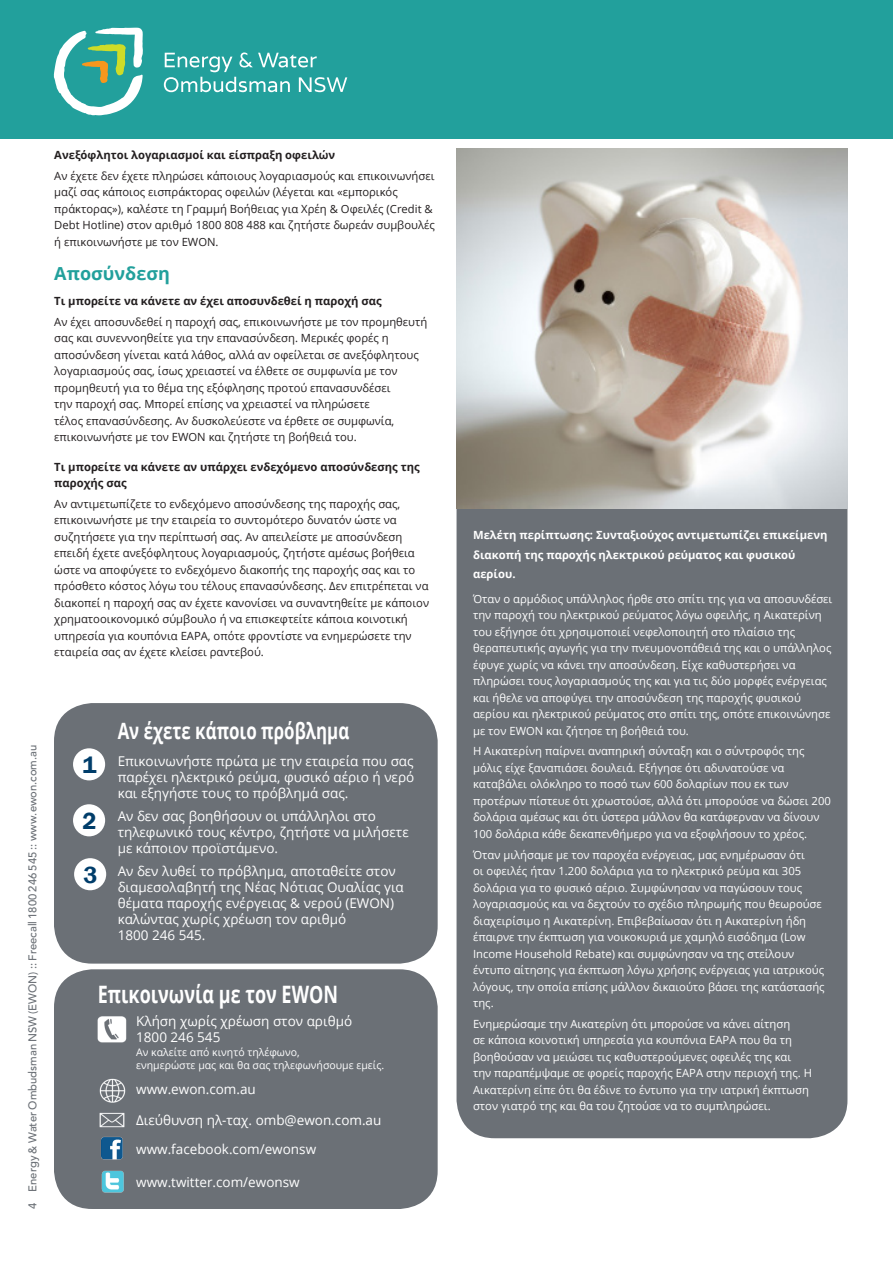
<style>
.page{position:relative;width:893px;height:1263px;background:#fff}
.page>*{position:absolute;margin:0;border:0;box-sizing:border-box;transform-origin:0 0}
.t1{font:700 24px "Open Sans";color:#fff;scale:.75 1}
.t2{font:600 24px "Franklin Gothic";color:#003d6a}
.t3{font:700 22.5px "Open Sans";color:#fff;scale:.75 1}
.t4{font:700 18px "Open Sans";color:#22a09c}
.t5{font:13.5px/16.2px "Open Sans";color:#fff}
.t6{font:11.25px/16.5px "Open Sans";color:#fff}
.t7{font:11.25px/16.5px "Open Sans";color:#231f20}
.t8{font:700 11.25px/16.5px "Open Sans";color:#231f20}
.t9{font:700 11.25px/19.5px "Open Sans";color:#fff}
.body_text_start{font:500 11.25px "Avenir LT Std";color:#6b7076}
.t10{font:10.5px "Open Sans";color:#fff}
</style>
<div class="page">
<div style="left:457px;top:414px;width:390px;height:724px;background:#6b7076;border-radius:38px"></div>
<div style="left:54px;top:969px;width:384px;height:240px;background:#6b7076;border-radius:38px"></div>
<div style="left:54px;top:703px;width:384px;height:260px;background:#6b7076;border-radius:38px"></div>
<img style="left:457px;top:149px;width:390px;height:360px">
<div style="left:0;top:0;width:893px;height:138px;background:#22a09c"></div>
<img style="left:97px;top:1016px;width:30px;height:27px">
<img style="left:99px;top:1078px;width:27px;height:25px">
<img style="left:99px;top:1112px;width:26px;height:16px">
<img style="left:101px;top:1170px;width:23px;height:23px">
<img style="left:101px;top:1136px;width:22px;height:24px">
<div style="left:73px;top:748px;width:32px;height:32px;background:#fff;border-radius:50%"></div>
<div style="left:73px;top:804px;width:32px;height:32px;background:#fff;border-radius:50%"></div>
<div style="left:74px;top:858px;width:32px;height:32px;background:#fff;border-radius:50%"></div>
<svg style="left:164px;top:52px;width:183px;height:40px"></svg>
<svg style="left:54px;top:28px;width:89px;height:87px"></svg>
<p class="t8" style="left:54px;top:146px;width:283px">Ανεξόφλητοι λογαριασμοί και είσπραξη οφειλών</p>
<p class="t7" style="left:54px;top:167px;width:382px">Αν έχετε δεν έχετε πληρώσει κάποιους λογαριασμούς και επικοινωνήσει μαζί σας κάποιος εισπράκτορας οφειλών (λέγεται και «εμπορικός πράκτορας»), καλέστε τη Γραμμή Βοήθειας για Χρέη &amp; Οφειλές (Credit &amp; Debt Hotline) στον αριθμό 1800 808 488 και ζητήστε δωρεάν συμβουλές ή επικοινωνήστε με τον EWON.</p>
<p class="t4" style="left:54px;top:261px;width:117px">Αποσύνδεση</p>
<p class="t8" style="left:54px;top:292px;width:329px">Τι μπορείτε να κάνετε αν έχει αποσυνδεθεί η παροχή σας</p>
<p class="t7" style="left:54px;top:313px;width:375px">Αν έχει αποσυνδεθεί η παροχή σας, επικοινωνήστε με τον προμηθευτή σας και συνεννοηθείτε για την επανασύνδεση. Μερικές φορές η αποσύνδεση γίνεται κατά λάθος, αλλά αν οφείλεται σε ανεξόφλητους λογαριασμούς σας, ίσως χρειαστεί να έλθετε σε συμφωνία με τον προμηθευτή για το θέμα της εξόφλησης προτού επανασυνδέσει<br>την παροχή σας. Μπορεί επίσης να χρειαστεί να πληρώσετε<br>τέλος επανασύνδεσης. Αν δυσκολεύεστε να έρθετε σε συμφωνία, επικοινωνήστε με τον EWON και ζητήστε τη βοήθειά του.</p>
<p class="t8" style="left:54px;top:458px;width:367px">Τι μπορείτε να κάνετε αν υπάρχει ενδεχόμενο αποσύνδεσης της παροχής σας</p>
<p class="t7" style="left:54px;top:495px;width:376px">Αν αντιμετωπίζετε το ενδεχόμενο αποσύνδεσης της παροχής σας, επικοινωνήστε με την εταιρεία το συντομότερο δυνατόν ώστε να συζητήσετε για την περίπτωσή σας. Αν απειλείστε με αποσύνδεση επειδή έχετε ανεξόφλητους λογαριασμούς, ζητήστε αμέσως βοήθεια ώστε να αποφύγετε το ενδεχόμενο διακοπής της παροχής σας και το πρόσθετο κόστος λόγω του τέλους επανασύνδεσης. Δεν επιτρέπεται να διακοπεί η παροχή σας αν έχετε κανονίσει να συναντηθείτε με κάποιον χρηματοοικονομικό σύμβουλο ή να επισκεφτείτε κάποια κοινοτική υπηρεσία για κουπόνια EAPA, οπότε φροντίστε να ενημερώσετε την εταιρεία σας αν έχετε κλείσει ραντεβού.</p>
<p class="t3" style="left:118px;top:715px;width:310px">Αν έχετε κάποιο πρόβλημα</p>
<p class="body_text_start" style="left:26px;top:1209px;width:466px;rotate:-90deg">4 Energy &amp; Water Ombudsman NSW (EWON) :: Freecall 1800 246 545 :: www.ewon.com.au</p>
<p class="t2" style="left:82px;top:750px;width:16px">1</p>
<p class="t5" style="left:118px;top:752px;width:298px;text-align:justify">Επικοινωνήστε πρώτα με την εταιρεία που σας παρέχει ηλεκτρικό ρεύμα, φυσικό αέριο ή νερό και εξηγήστε τους το πρόβλημά σας.</p>
<p class="t5" style="left:118px;top:807px;width:293px">Αν δεν σας βοηθήσουν οι υπάλληλοι στο τηλεφωνικό τους κέντρο, ζητήστε να μιλήσετε με κάποιον προϊστάμενο.</p>
<p class="t5" style="left:118px;top:862px;width:288px">Αν δεν λυθεί το πρόβλημα, αποταθείτε στον διαμεσολαβητή της Νέας Νότιας Ουαλίας για θέματα παροχής ενέργειας &amp; νερού (EWON) καλώντας χωρίς χρέωση τον αριθμό<br>1800 246 545.</p>
<p class="t2" style="left:82px;top:806px;width:16px">2</p>
<p class="t2" style="left:84px;top:860px;width:16px">3</p>
<p class="t1" style="left:98px;top:977px;width:322px">Επικοινωνία με τον EWON</p>
<p class="t5" style="left:136px;top:1012px;width:217px">Κλήση χωρίς χρέωση στον αριθμό<br>1800 246 545</p>
<p class="t10" style="left:136px;top:1044px;width:165px">Αν καλείτε από κινητό τηλέφωνο,</p>
<p class="t10" style="left:136px;top:1058px;width:250px">ενημερώστε μας και θα σας τηλεφωνήσουμε εμείς.</p>
<p class="t5" style="left:136px;top:1080px;width:121px">www.ewon.com.au</p>
<p class="t5" style="left:136px;top:1112px;width:247px">Διεύθυνση ηλ-ταχ. omb@ewon.com.au</p>
<p class="t5" style="left:136px;top:1141px;width:181px">www.facebook.com/ewonsw</p>
<p class="t5" style="left:136px;top:1174px;width:165px">www.twitter.com/ewonsw</p>
<p class="t9" style="left:473px;top:525px;width:356px">Μελέτη περίπτωσης: Συνταξιούχος αντιμετωπίζει επικείμενη διακοπή της παροχής ηλεκτρικού ρεύματος και φυσικού αερίου.</p>
<p class="t6" style="left:473px;top:590px;width:361px">Όταν ο αρμόδιος υπάλληλος ήρθε στο σπίτι της για να αποσυνδέσει την παροχή του ηλεκτρικού ρεύματος λόγω οφειλής, η Αικατερίνη του εξήγησε ότι χρησιμοποιεί νεφελοποιητή στο πλαίσιο της θεραπευτικής αγωγής για την πνευμονοπάθειά της και ο υπάλληλος έφυγε χωρίς να κάνει την αποσύνδεση. Είχε καθυστερήσει να πληρώσει τους λογαριασμούς της και για τις δύο μορφές ενέργειας και ήθελε να αποφύγει την αποσύνδεση της παροχής φυσικού αερίου και ηλεκτρικού ρεύματος στο σπίτι της, οπότε επικοινώνησε με τον EWON και ζήτησε τη βοήθειά του.</p>
<p class="t6" style="left:473px;top:743px;width:359px">Η Αικατερίνη παίρνει αναπηρική σύνταξη και ο σύντροφός της μόλις είχε ξαναπιάσει δουλειά. Εξήγησε ότι αδυνατούσε να καταβάλει ολόκληρο το ποσό των 600 δολαρίων που εκ των προτέρων πίστευε ότι χρωστούσε, αλλά ότι μπορούσε να δώσει 200 δολάρια αμέσως και ότι ύστερα μάλλον θα κατάφερναν να δίνουν 100 δολάρια κάθε δεκαπενθήμερο για να εξοφλήσουν το χρέος.</p>
<p class="t6" style="left:473px;top:846px;width:353px">Όταν μιλήσαμε με τον παροχέα ενέργειας, μας ενημέρωσαν ότι<br>οι οφειλές ήταν 1.200 δολάρια για το ηλεκτρικό ρεύμα και 305 δολάρια για το φυσικό αέριο. Συμφώνησαν να παγώσουν τους λογαριασμούς και να δεχτούν το σχέδιο πληρωμής που θεωρούσε διαχειρίσιμο η Αικατερίνη. Επιβεβαίωσαν ότι η Αικατερίνη ήδη έπαιρνε την έκπτωση για νοικοκυριά με χαμηλό εισόδημα (Low Income Household Rebate) και συμφώνησαν να της στείλουν έντυπο αίτησης για έκπτωση λόγω χρήσης ενέργειας για ιατρικούς λόγους, την οποία επίσης μάλλον δικαιούτο βάσει της κατάστασής της.</p>
<p class="t6" style="left:473px;top:1015px;width:341px">Ενημερώσαμε την Αικατερίνη ότι μπορούσε να κάνει αίτηση<br>σε κάποια κοινοτική υπηρεσία για κουπόνια EAPA που θα τη βοηθούσαν να μειώσει τις καθυστερούμενες οφειλές της και την παραπέμψαμε σε φορείς παροχής EAPA στην περιοχή της. Η Αικατερίνη είπε ότι θα έδινε το έντυπο για την ιατρική έκπτωση στον γιατρό της και θα του ζητούσε να το συμπληρώσει.</p>
</div>
